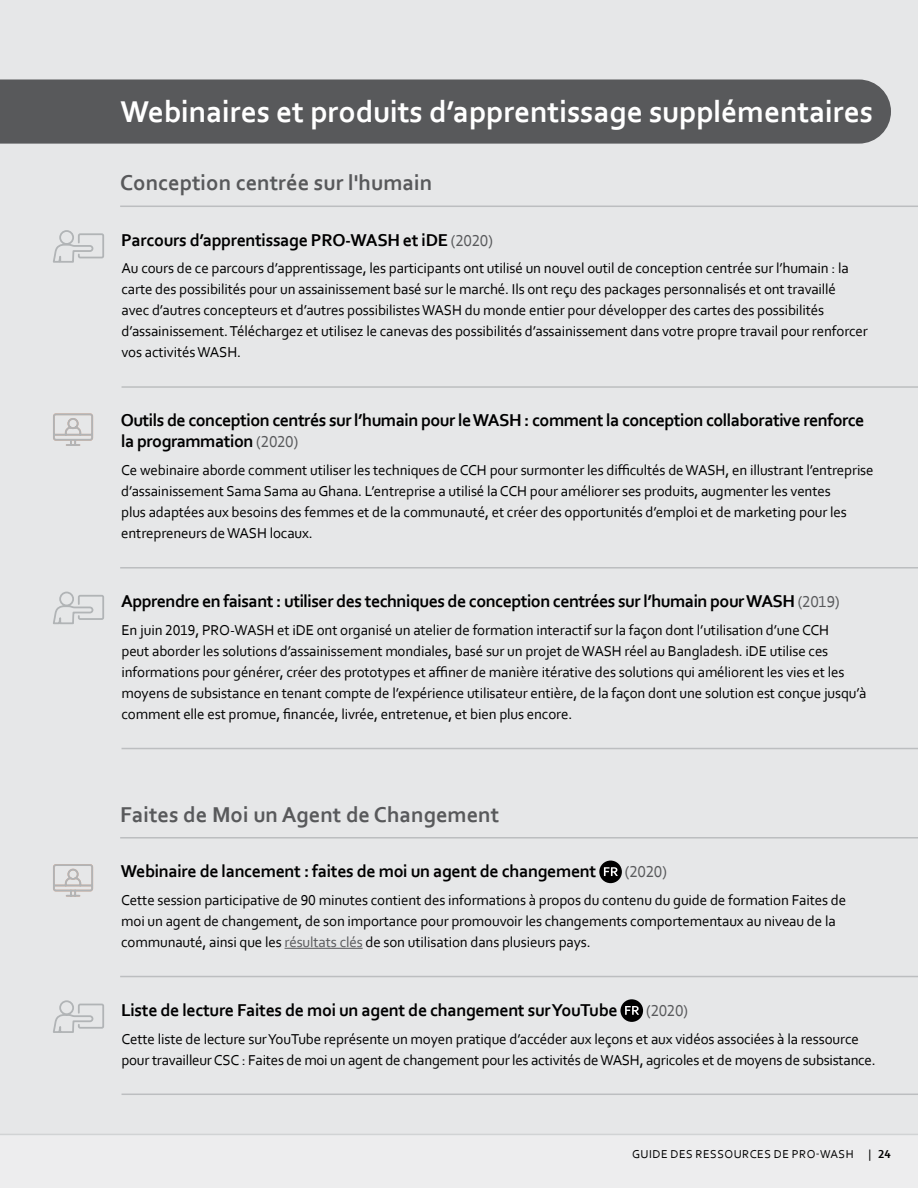
<style>
.page{position:relative;width:918px;height:1188px;background:#e6e7e8}
.page>*{position:absolute;margin:0;border:0;box-sizing:border-box;transform-origin:0 0}
.H2_Section_header{font:700 31.5px "Corbel";letter-spacing:-.005em;color:#fff}
.H3_Subheaders_no_TOC{font:700 22.5px "Corbel";color:#58595b}
.H4_Resource_titles{font:700 18px/21px "Corbel";letter-spacing:-.03em;color:#000}
.H4_Resource_titles-2{font:16.5px "Corbel";letter-spacing:-.02em;color:#58595b}
.P_Text{font:15px/21px "Corbel";letter-spacing:-.01em;color:#000}
.t1{font:12px "Corbel";letter-spacing:.04em;color:#000}
.s1{font-weight:400;font-size:16.5px;color:#58595b}
.s2{color:#58595b}
.s3{font-weight:700}
</style>
<div class="page">
<svg style="left:0;top:1134px;width:918px;height:1px"></svg>
<div style="left:0;top:79px;width:891px;height:65px;background:#58595b"></div>
<hr style="left:285px;top:948px;width:78px;height:1px;background:#58595b">
<hr style="left:120px;top:206px;width:798px;height:1px;background:#bcbec0">
<img style="left:53px;top:230px;width:51px;height:33px">
<hr style="left:122px;top:386px;width:796px;height:2px;background:#bcbec0">
<svg style="left:93px;top:416px;width:1px;height:22px"></svg>
<img style="left:53px;top:413px;width:40px;height:33px">
<hr style="left:120px;top:567px;width:798px;height:2px;background:#bcbec0">
<svg style="left:54px;top:591px;width:19px;height:34px"></svg>
<img style="left:53px;top:592px;width:51px;height:32px">
<hr style="left:122px;top:748px;width:796px;height:1px;background:#bcbec0">
<hr style="left:120px;top:837px;width:798px;height:2px;background:#bcbec0">
<svg style="left:93px;top:867px;width:1px;height:22px"></svg>
<img style="left:53px;top:864px;width:40px;height:33px">
<div style="left:599px;top:861px;width:23px;height:22px;background:#000;border-radius:50%"></div>
<svg style="left:604px;top:867px;width:14px;height:9px"></svg>
<hr style="left:120px;top:976px;width:798px;height:1px;background:#bcbec0">
<img style="left:53px;top:1000px;width:51px;height:33px">
<div style="left:620px;top:999px;width:23px;height:23px;background:#000;border-radius:50%"></div>
<svg style="left:625px;top:1006px;width:14px;height:9px"></svg>
<hr style="left:122px;top:1094px;width:796px;height:1px;background:#bcbec0">
<h2 class="H2_Section_header" style="left:120px;top:92px;width:754px">Webinaires et produits d’apprentissage supplémentaires</h2>
<h3 class="H3_Subheaders_no_TOC" style="left:120px;top:169px;width:314px">Conception centrée sur l'humain</h3>
<h4 class="H4_Resource_titles" style="left:121px;top:229px;width:373px">Parcours d’apprentissage PRO-WASH et iDE <span class="s1">(2020)</span></h4>
<p class="P_Text" style="left:122px;top:258px;width:748px">Au cours de ce parcours d’apprentissage, les participants ont utilisé un nouvel outil de conception centrée sur l’humain : la carte des possibilités pour un assainissement basé sur le marché. Ils ont reçu des packages personnalisés et ont travaillé<br>avec d’autres concepteurs et d’autres possibilistes WASH du monde entier pour développer des cartes des possibilités d’assainissement.Téléchargez et utilisez le canevas des possibilités d’assainissement dans votre propre travail pour renforcer vos activitésWASH.</p>
<h4 class="H4_Resource_titles" style="left:121px;top:409px;width:745px">Outils de conception centrés sur l’humain pour le WASH : comment la conception collaborative renforce la programmation <span class="s1">(2020)</span></h4>
<p class="P_Text" style="left:121px;top:459px;width:754px">Ce webinaire aborde comment utiliser les techniques deCCH pour surmonter les difficultés deWASH, en illustrant l’entreprise d’assainissement Sama Sama auGhana. L’entreprise a utilisé laCCH pour améliorer ses produits, augmenter les ventes<br>plus adaptées aux besoins des femmes et de la communauté, et créer des opportunités d’emploi et de marketing pour les entrepreneurs deWASH locaux.</p>
<h4 class="H4_Resource_titles" style="left:121px;top:590px;width:720px">Apprendre en faisant : utiliser des techniques de conception centrées sur l’humain pour WASH <span class="s1">(2019)</span></h4>
<p class="P_Text" style="left:122px;top:619px;width:746px">En juin 2019, PRO-WASH et iDE ont organisé un atelier de formation interactif sur la façon dont l’utilisation d’une CCH<br>peut aborder les solutions d’assainissement mondiales, basé sur un projet deWASH réel au Bangladesh. iDE utilise ces informations pour générer, créer des prototypes et affiner de manière itérative des solutions qui améliorent les vies et les moyens de subsistance en tenant compte de l’expérience utilisateur entière, de la façon dont une solution est conçue jusqu’à comment elle est promue, financée, livrée, entretenue, et bien plus encore.</p>
<h3 class="H3_Subheaders_no_TOC" style="left:120px;top:800px;width:381px">Faites de Moi un Agent de Changement</h3>
<h4 class="H4_Resource_titles" style="left:121px;top:860px;width:477px">Webinaire de lancement : faites de moi un agent de changement</h4>
<h4 class="H4_Resource_titles-2" style="left:625px;top:861px;width:44px">(2020)</h4>
<p class="P_Text" style="left:121px;top:889px;width:726px">Cette session participative de 90 minutes contient des informations à propos du contenu du guide de formation Faites de moi un agent de changement, de son importance pour promouvoir les changements comportementaux au niveau de la communauté, ainsi que les <span class="s2">résultats clés</span> de son utilisation dans plusieurs pays.</p>
<h4 class="H4_Resource_titles" style="left:121px;top:999px;width:498px">Liste de lecture Faites de moi un agent de changement sur YouTube</h4>
<h4 class="H4_Resource_titles-2" style="left:646px;top:1000px;width:44px">(2020)</h4>
<p class="P_Text" style="left:122px;top:1028px;width:756px">Cette liste de lecture surYouTube représente un moyen pratique d’accéder aux leçons et aux vidéos associées à la ressource pour travailleurCSC : Faites de moi un agent de changement pour les activités deWASH, agricoles et de moyens de subsistance.</p>
<p class="t1" style="left:632px;top:1147px;width:260px">GUIDE DES RESSOURCES DE PRO-WASH | <span class="s3">24</span></p>
</div>
